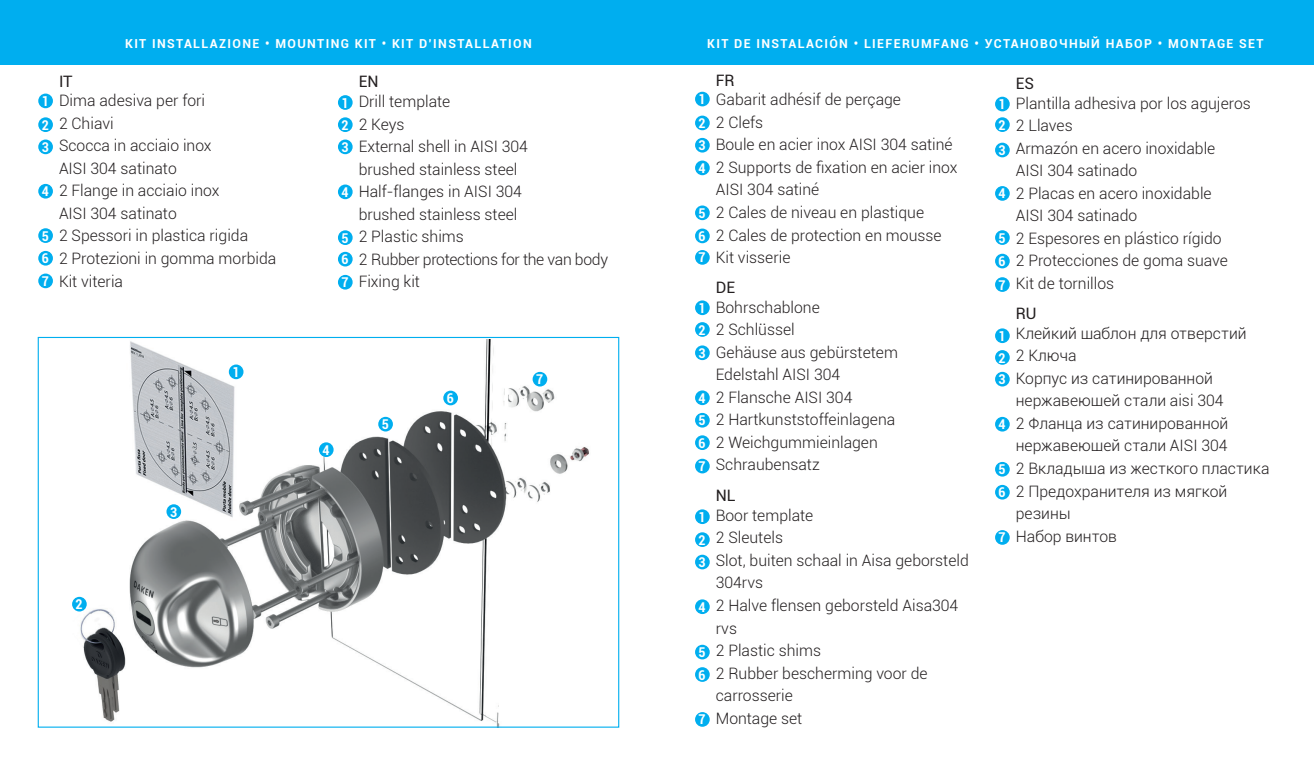
<style>
.page{position:relative;width:1314px;height:766px;background:#fff}
.page>*{position:absolute;margin:0;border:0;box-sizing:border-box;transform-origin:0 0}
.t1{font:300 15.75px/22.5px "Roboto";color:#231f20}
.t2{font:15.75px "Roboto";color:#231f20}
.t3{font:700 condensed 13.5px/22.7px "Roboto";color:#fff}
.t4{font:700 12.38px "Roboto";letter-spacing:.11em;color:#fff}
</style>
<div class="page">
<img style="left:72px;top:339px;width:517px;height:386px">
<div style="left:995px;top:97px;width:15px;height:14px;background:#00aeef;border-radius:50%"></div>
<div style="left:229px;top:364px;width:14px;height:15px;background:#00aeef;border-radius:50%"></div>
<div style="left:995px;top:117px;width:15px;height:15px;background:#00aeef;border-radius:50%"></div>
<div style="left:72px;top:596px;width:15px;height:15px;background:#00aeef;border-radius:50%"></div>
<div style="left:995px;top:143px;width:15px;height:14px;background:#00aeef;border-radius:50%"></div>
<div style="left:166px;top:504px;width:15px;height:15px;background:#00aeef;border-radius:50%"></div>
<div style="left:995px;top:186px;width:15px;height:15px;background:#00aeef;border-radius:50%"></div>
<div style="left:319px;top:442px;width:15px;height:15px;background:#00aeef;border-radius:50%"></div>
<div style="left:995px;top:230px;width:15px;height:15px;background:#00aeef;border-radius:50%"></div>
<div style="left:378px;top:416px;width:15px;height:15px;background:#00aeef;border-radius:50%"></div>
<div style="left:995px;top:254px;width:15px;height:14px;background:#00aeef;border-radius:50%"></div>
<div style="left:443px;top:390px;width:15px;height:15px;background:#00aeef;border-radius:50%"></div>
<div style="left:38px;top:93px;width:15px;height:15px;background:#00aeef;border-radius:50%"></div>
<div style="left:38px;top:117px;width:15px;height:15px;background:#00aeef;border-radius:50%"></div>
<div style="left:38px;top:139px;width:15px;height:15px;background:#00aeef;border-radius:50%"></div>
<div style="left:38px;top:184px;width:15px;height:14px;background:#00aeef;border-radius:50%"></div>
<div style="left:38px;top:228px;width:15px;height:15px;background:#00aeef;border-radius:50%"></div>
<div style="left:38px;top:251px;width:15px;height:14px;background:#00aeef;border-radius:50%"></div>
<div style="left:38px;top:273px;width:15px;height:15px;background:#00aeef;border-radius:50%"></div>
<div style="left:338px;top:95px;width:15px;height:15px;background:#00aeef;border-radius:50%"></div>
<div style="left:338px;top:117px;width:15px;height:15px;background:#00aeef;border-radius:50%"></div>
<div style="left:338px;top:139px;width:15px;height:15px;background:#00aeef;border-radius:50%"></div>
<div style="left:338px;top:184px;width:15px;height:15px;background:#00aeef;border-radius:50%"></div>
<div style="left:338px;top:230px;width:15px;height:15px;background:#00aeef;border-radius:50%"></div>
<div style="left:338px;top:252px;width:15px;height:14px;background:#00aeef;border-radius:50%"></div>
<div style="left:338px;top:275px;width:15px;height:14px;background:#00aeef;border-radius:50%"></div>
<div style="left:695px;top:92px;width:15px;height:14px;background:#00aeef;border-radius:50%"></div>
<div style="left:695px;top:116px;width:15px;height:14px;background:#00aeef;border-radius:50%"></div>
<div style="left:695px;top:138px;width:15px;height:14px;background:#00aeef;border-radius:50%"></div>
<div style="left:695px;top:160px;width:15px;height:15px;background:#00aeef;border-radius:50%"></div>
<div style="left:695px;top:205px;width:15px;height:15px;background:#00aeef;border-radius:50%"></div>
<div style="left:695px;top:228px;width:15px;height:15px;background:#00aeef;border-radius:50%"></div>
<div style="left:695px;top:250px;width:15px;height:15px;background:#00aeef;border-radius:50%"></div>
<div style="left:695px;top:300px;width:15px;height:15px;background:#00aeef;border-radius:50%"></div>
<div style="left:695px;top:322px;width:15px;height:15px;background:#00aeef;border-radius:50%"></div>
<div style="left:695px;top:345px;width:15px;height:15px;background:#00aeef;border-radius:50%"></div>
<div style="left:695px;top:390px;width:15px;height:15px;background:#00aeef;border-radius:50%"></div>
<div style="left:695px;top:413px;width:15px;height:14px;background:#00aeef;border-radius:50%"></div>
<div style="left:695px;top:435px;width:15px;height:15px;background:#00aeef;border-radius:50%"></div>
<div style="left:695px;top:458px;width:15px;height:15px;background:#00aeef;border-radius:50%"></div>
<div style="left:695px;top:509px;width:15px;height:15px;background:#00aeef;border-radius:50%"></div>
<div style="left:695px;top:532px;width:15px;height:15px;background:#00aeef;border-radius:50%"></div>
<div style="left:695px;top:554px;width:15px;height:15px;background:#00aeef;border-radius:50%"></div>
<div style="left:695px;top:599px;width:15px;height:15px;background:#00aeef;border-radius:50%"></div>
<div style="left:695px;top:644px;width:15px;height:15px;background:#00aeef;border-radius:50%"></div>
<div style="left:695px;top:667px;width:15px;height:14px;background:#00aeef;border-radius:50%"></div>
<div style="left:695px;top:711px;width:15px;height:15px;background:#00aeef;border-radius:50%"></div>
<div style="left:995px;top:277px;width:15px;height:15px;background:#00aeef;border-radius:50%"></div>
<div style="left:995px;top:328px;width:15px;height:15px;background:#00aeef;border-radius:50%"></div>
<div style="left:995px;top:350px;width:15px;height:14px;background:#00aeef;border-radius:50%"></div>
<div style="left:995px;top:372px;width:15px;height:14px;background:#00aeef;border-radius:50%"></div>
<div style="left:995px;top:417px;width:15px;height:14px;background:#00aeef;border-radius:50%"></div>
<div style="left:995px;top:462px;width:15px;height:14px;background:#00aeef;border-radius:50%"></div>
<div style="left:995px;top:484px;width:15px;height:15px;background:#00aeef;border-radius:50%"></div>
<div style="left:995px;top:530px;width:15px;height:14px;background:#00aeef;border-radius:50%"></div>
<div style="left:533px;top:372px;width:14px;height:14px;background:#00aeef;border-radius:50%"></div>
<div style="left:0;top:0;width:1314px;height:64px;background:#00aeef"></div>
<p class="t3" style="left:42px;top:89px;width:9px;line-height:23.8px">1<br>2</p>
<p class="t3" style="left:42px;top:135px;width:9px">3</p>
<p class="t3" style="left:42px;top:179px;width:9px">4</p>
<p class="t3" style="left:42px;top:224px;width:9px;text-align:justify">5<br>6<br>7</p>
<p class="t4" style="left:125px;top:34px;width:408px">KIT INSTALLAZIONE • MOUNTING KIT • KIT D’INSTALLATION</p>
<p class="t4" style="left:707px;top:34px;width:558px">KIT DE INSTALACIÓN • LIEFERUMFANG • УСТАНОВОЧНЫЙ НАБОР • MONTAGE SET</p>
<p class="t2" style="left:59px;top:70px;width:15px">IT</p>
<p class="t1" style="left:59px;top:89px;width:219px">Dima adesiva per fori<br>2 Chiavi<br>Scocca in acciaio inox<br>AISI 304 satinato<br>2 Flange in acciaio inox<br>AISI 304 satinato<br>2 Spessori in plastica rigida<br>2 Protezioni in gomma morbida<br>Kit viteria</p>
<p class="t3" style="left:76px;top:592px;width:9px">2</p>
<p class="t3" style="left:170px;top:500px;width:9px">3</p>
<p class="t3" style="left:232px;top:360px;width:9px">1</p>
<p class="t3" style="left:341px;top:91px;width:9px;text-align:justify">1<br>2<br>3</p>
<p class="t3" style="left:341px;top:180px;width:9px">4</p>
<p class="t3" style="left:341px;top:227px;width:9px;line-height:21.4px">5<br>6</p>
<p class="t3" style="left:341px;top:270px;width:9px">7</p>
<p class="t2" style="left:359px;top:70px;width:21px">EN</p>
<p class="t1" style="left:359px;top:90px;width:251px">Drill template<br>2 Keys<br>External shell in AISI 304<br>brushed stainless steel<br>Half-flanges in AISI 304<br>brushed stainless steel<br>2 Plastic shims<br>2 Rubber protections for the van body<br>Fixing kit</p>
<p class="t3" style="left:322px;top:438px;width:9px">4</p>
<p class="t3" style="left:382px;top:412px;width:9px">5</p>
<p class="t3" style="left:447px;top:386px;width:9px">6</p>
<p class="t3" style="left:536px;top:367px;width:9px">7</p>
<p class="t3" style="left:699px;top:87px;width:9px;line-height:23.8px">1<br>2</p>
<p class="t3" style="left:699px;top:133px;width:9px">3<br>4</p>
<p class="t3" style="left:699px;top:201px;width:9px">5<br>6</p>
<p class="t3" style="left:699px;top:246px;width:9px">7</p>
<p class="t3" style="left:699px;top:296px;width:9px;line-height:21.6px">1<br>2</p>
<p class="t3" style="left:699px;top:341px;width:9px">3</p>
<p class="t3" style="left:699px;top:386px;width:9px;text-align:justify">4<br>5<br>6<br>7</p>
<p class="t3" style="left:699px;top:505px;width:9px;text-align:justify">1<br>2<br>3</p>
<p class="t3" style="left:699px;top:595px;width:9px">4</p>
<p class="t3" style="left:699px;top:640px;width:9px">5<br>6</p>
<p class="t3" style="left:699px;top:707px;width:9px">7</p>
<p class="t2" style="left:716px;top:69px;width:20px">FR</p>
<p class="t1" style="left:716px;top:88px;width:243px">Gabarit adhésif de perçage<br>2 Clefs<br>Boule en acier inox AISI 304 satiné<br>2 Supports de fixation en acier inox<br>AISI 304 satiné<br>2 Cales de niveau en plastique<br>2 Cales de protection en mousse<br>Kit visserie</p>
<p class="t2" style="left:716px;top:276px;width:21px">DE</p>
<p class="t1" style="left:716px;top:295px;width:184px">Bohrschablone<br>2 Schlüssel<br>Gehäuse aus gebürstetem<br>Edelstahl AISI 304<br>2 Flansche AISI 304<br>2 Hartkunststoffeinlagena<br>2 Weichgummieinlagen<br>Schraubensatz</p>
<p class="t2" style="left:716px;top:484px;width:21px">NL</p>
<p class="t1" style="left:716px;top:503px;width:254px">Boor template<br>2 Sleutels<br>Slot, buiten schaal in Aisa geborsteld<br>304rvs<br>2 Halve flensen geborsteld Aisa304 rvs<br>2 Plastic shims<br>2 Rubber bescherming voor de carrosserie<br>Montage set</p>
<p class="t3" style="left:999px;top:92px;width:9px">1</p>
<p class="t3" style="left:999px;top:113px;width:9px">2</p>
<p class="t3" style="left:999px;top:138px;width:9px">3</p>
<p class="t3" style="left:999px;top:182px;width:9px">4</p>
<p class="t3" style="left:999px;top:226px;width:9px">5</p>
<p class="t3" style="left:999px;top:249px;width:9px">6</p>
<p class="t3" style="left:999px;top:273px;width:9px">7</p>
<p class="t3" style="left:999px;top:324px;width:9px;line-height:21.6px;text-align:justify">1<br>2<br>3</p>
<p class="t3" style="left:999px;top:412px;width:9px">4</p>
<p class="t3" style="left:999px;top:457px;width:9px">5<br>6</p>
<p class="t3" style="left:999px;top:525px;width:9px">7</p>
<p class="t2" style="left:1016px;top:72px;width:20px">ES</p>
<p class="t1" style="left:1016px;top:91px;width:236px">Plantilla adhesiva por los agujeros<br>2 Llaves<br>Armazón en acero inoxidable<br>AISI 304 satinado<br>2 Placas en acero inoxidable<br>AISI 304 satinado<br>2 Espesores en plástico rígido<br>2 Protecciones de goma suave<br>Kit de tornillos</p>
<p class="t2" style="left:1016px;top:303px;width:22px">RU</p>
<p class="t1" style="left:1016px;top:321px;width:255px">Клейкий шаблон для отверстий<br>2 Ключа<br>Корпус из сатинированной нержавеющей стали aisi 304<br>2 Фланца из сатинированной нержавеющей стали AISI 304<br>2 Вкладыша из жесткого пластика<br>2 Предохранителя из мягкой резины<br>Набор винтов</p>
</div>
